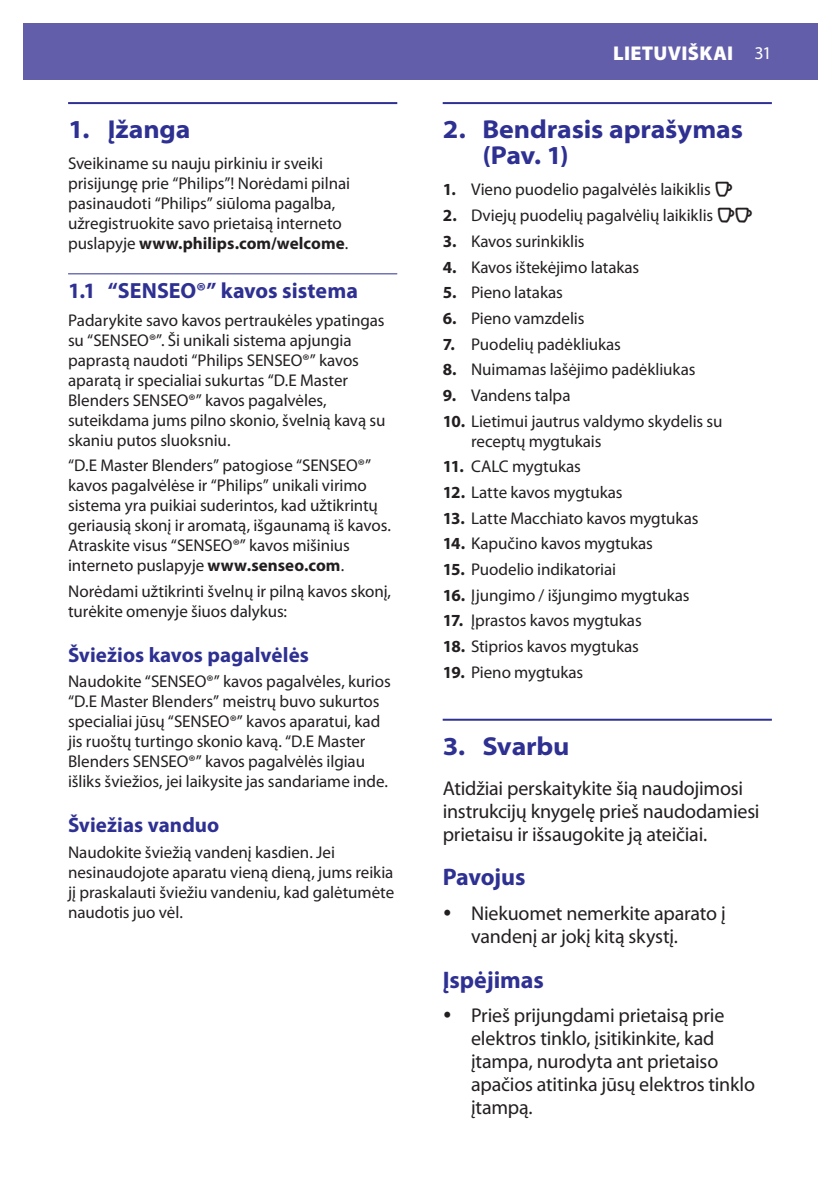
<style>
.page{position:relative;width:840px;height:1191px;background:#fff}
.page>*{position:absolute;margin:0;border:0;box-sizing:border-box;transform-origin:0 0}
.VIRSRAKSTS{font:700 semi-expanded 26px/26px "Myriad Pro";letter-spacing:-.005em;color:#2e3092}
.maz_VIRSRAKSTS_liels{font:700 24px "Myriad Pro";letter-spacing:-.005em;color:#2e3092}
.mazais_VIRSRAKSTS{font:700 22px "Myriad Pro";color:#2e3092}
.mazVIRSRAKSTS{font:700 21px "Myriad Pro";letter-spacing:.005em;color:#2e3092}
.BULETETS_liels{font:20px/23px "Myriad Pro";letter-spacing:-.01em;color:#231f20}
.t1{font:900 20px "Myriad Pro";letter-spacing:.015em;color:#fff}
.t2{font:18px "Myriad Pro";color:#fff}
.PARASTS{font:17px/20px "Myriad Pro";letter-spacing:-.005em;color:#231f20}
.NUMURETS_par{font:17px/20px "Myriad Pro";letter-spacing:-.005em;color:#231f20}
.s1{font-weight:700}
</style>
<div class="page">
<div style="left:23px;top:23px;width:793px;height:56px;background:#625ea9"></div>
<hr style="left:68px;top:102px;width:329px;height:2px;background:#2e3092">
<hr style="left:68px;top:273px;width:329px;height:1px;background:#2e3092">
<hr style="left:442px;top:102px;width:329px;height:2px;background:#2e3092">
<hr style="left:442px;top:718px;width:329px;height:2px;background:#2e3092">
<p class="VIRSRAKSTS" style="left:68px;top:117px;width:124px">1. Įžanga</p>
<p class="PARASTS" style="left:68px;top:153px;width:283px">Sveikiname su nauju pirkiniu ir sveiki prisijungę prie “Philips”! Norėdami pilnai pasinaudoti “Philips” siūloma pagalba, užregistruokite savo prietaisą interneto puslapyje <span class="s1">www.philips.com/welcome</span>.</p>
<p class="mazais_VIRSRAKSTS" style="left:68px;top:278px;width:291px">1.1 “SENSEO®” kavos sistema</p>
<p class="PARASTS" style="left:68px;top:309px;width:319px">Padarykite savo kavos pertraukėles ypatingas su “SENSEO®”. Ši unikali sistema apjungia paprastą naudoti “Philips SENSEO®” kavos aparatą ir specialiai sukurtas “D.E Master Blenders SENSEO®” kavos pagalvėles, suteikdama jums pilno skonio, švelnią kavą su skaniu putos sluoksniu.</p>
<p class="PARASTS" style="left:68px;top:455px;width:324px">“D.E Master Blenders” patogiose “SENSEO®” kavos pagalvėlėse ir “Philips” unikali virimo sistema yra puikiai suderintos, kad užtikrintų geriausią skonį ir aromatą, išgaunamą iš kavos.<br>Atraskite visus “SENSEO®” kavos mišinius interneto puslapyje <span class="s1">www.senseo.com</span>.</p>
<p class="PARASTS" style="left:68px;top:581px;width:324px">Norėdami užtikrinti švelnų ir pilną kavos skonį, turėkite omenyje šiuos dalykus:</p>
<p class="mazVIRSRAKSTS" style="left:68px;top:643px;width:242px">Šviežios kavos pagalvėlės</p>
<p class="PARASTS" style="left:68px;top:671px;width:324px">Naudokite “SENSEO®” kavos pagalvėles, kurios “D.E Master Blenders” meistrų buvo sukurtos specialiai jūsų “SENSEO®” kavos aparatui, kad jis ruoštų turtingo skonio kavą. “D.E Master Blenders SENSEO®” kavos pagalvėlės ilgiau išliks šviežios, jei laikysite jas sandariame inde.</p>
<p class="mazVIRSRAKSTS" style="left:68px;top:813px;width:153px">Šviežias vanduo</p>
<p class="PARASTS" style="left:68px;top:841px;width:327px">Naudokite šviežią vandenį kasdien. Jei nesinaudojote aparatu vieną dieną, jums reikia jį praskalauti šviežiu vandeniu, kad galėtumėte naudotis juo vėl.</p>
<p class="t1" style="left:613px;top:42px;width:121px">LIETUVIŠKAI</p>
<p class="t2" style="left:754px;top:42px;width:19px">31</p>
<p class="VIRSRAKSTS" style="left:482px;top:117px;width:262px;text-indent:-40px">2. Bendrasis aprašymas (Pav. 1)</p>
<p class="NUMURETS_par" style="left:442px;top:179px;width:269px"><span class="s1">1.</span> Vieno puodelio pagalvėlės laikiklis</p>
<p class="NUMURETS_par" style="left:442px;top:205px;width:272px"><span class="s1">2.</span> Dviejų puodelių pagalvėlių laikiklis</p>
<p class="NUMURETS_par" style="left:442px;top:231px;width:143px"><span class="s1">3.</span> Kavos surinkiklis</p>
<p class="NUMURETS_par" style="left:442px;top:256px;width:198px"><span class="s1">4.</span> Kavos ištekėjimo latakas</p>
<p class="NUMURETS_par" style="left:442px;top:282px;width:122px"><span class="s1">5.</span> Pieno latakas</p>
<p class="NUMURETS_par" style="left:442px;top:308px;width:143px"><span class="s1">6.</span> Pieno vamzdelis</p>
<p class="NUMURETS_par" style="left:442px;top:333px;width:180px"><span class="s1">7.</span> Puodelių padėkliukas</p>
<p class="NUMURETS_par" style="left:442px;top:359px;width:254px"><span class="s1">8.</span> Nuimamas lašėjimo padėkliukas</p>
<p class="NUMURETS_par" style="left:442px;top:385px;width:129px"><span class="s1">9.</span> Vandens talpa</p>
<p class="NUMURETS_par" style="left:471px;top:410px;width:253px;text-indent:-28px"><span class="s1">10.</span> Lietimui jautrus valdymo skydelis su receptų mygtukais</p>
<p class="NUMURETS_par" style="left:442px;top:456px;width:140px"><span class="s1">11.</span> CALC mygtukas</p>
<p class="NUMURETS_par" style="left:442px;top:482px;width:181px"><span class="s1">12.</span> Latte kavos mygtukas</p>
<p class="NUMURETS_par" style="left:442px;top:507px;width:257px"><span class="s1">13.</span> Latte Macchiato kavos mygtukas</p>
<p class="NUMURETS_par" style="left:442px;top:533px;width:212px"><span class="s1">14.</span> Kapučino kavos mygtukas</p>
<p class="NUMURETS_par" style="left:442px;top:559px;width:175px"><span class="s1">15.</span> Puodelio indikatoriai</p>
<p class="NUMURETS_par" style="left:442px;top:584px;width:248px"><span class="s1">16.</span> Įjungimo / išjungimo mygtukas</p>
<p class="NUMURETS_par" style="left:442px;top:610px;width:200px"><span class="s1">17.</span> Įprastos kavos mygtukas</p>
<p class="NUMURETS_par" style="left:442px;top:636px;width:198px"><span class="s1">18.</span> Stiprios kavos mygtukas</p>
<p class="NUMURETS_par" style="left:442px;top:661px;width:142px"><span class="s1">19.</span> Pieno mygtukas</p>
<p class="VIRSRAKSTS" style="left:442px;top:733px;width:128px">3. Svarbu</p>
<p class="BULETETS_liels" style="left:442px;top:776px;width:318px">Atidžiai perskaitykite šią naudojimosi instrukcijų knygelę prieš naudodamiesi prietaisu ir išsaugokite ją ateičiai.</p>
<p class="maz_VIRSRAKSTS_liels" style="left:442px;top:864px;width:84px">Pavojus</p>
<p class="BULETETS_liels" style="left:471px;top:901px;width:256px">Niekuomet nemerkite aparato į vandenį ar jokį kitą skystį.</p>
<p class="maz_VIRSRAKSTS_liels" style="left:442px;top:966px;width:103px">Įspėjimas</p>
<p class="BULETETS_liels" style="left:471px;top:1003px;width:285px">Prieš prijungdami prietaisą prie elektros tinklo, įsitikinkite, kad įtampa, nurodyta ant prietaiso apačios atitinka jūsų elektros tinklo įtampą.</p>
</div>
